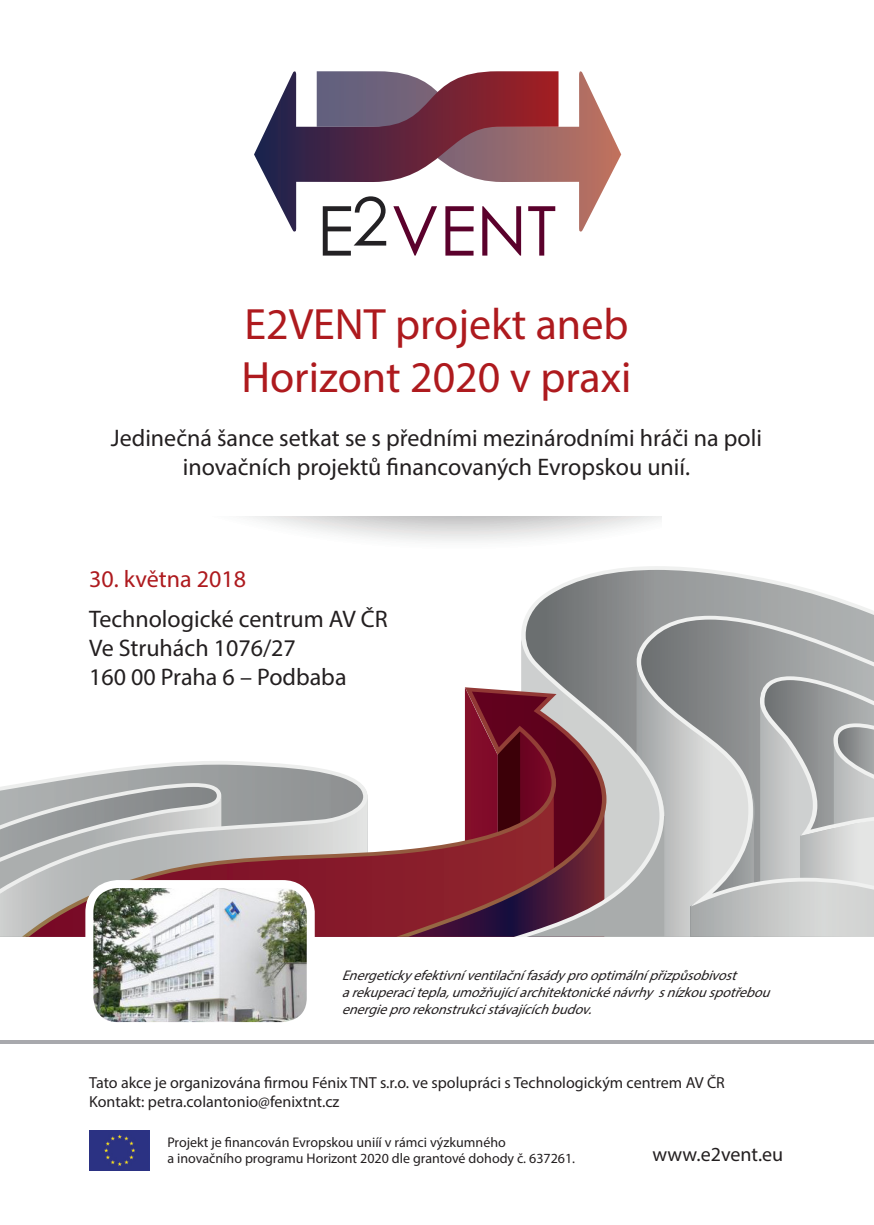
<style>
.page{position:relative;width:874px;height:1225px;background:#fff}
.page>*{position:absolute;margin:0;border:0;box-sizing:border-box;transform-origin:0 0}
.t1{font:44px/52.8px "Myriad Pro";color:#ae1a1e}
.t2{font:24px/28.8px "Myriad Pro";color:#231f20;text-align:center}
.t3{font:24px "Myriad Pro";color:#ae1a1e}
.t4{font:20px "Myriad Pro";color:#231f20}
.t5{font:16px/19.2px "Myriad Pro";color:#231f20}
.t6{font:italic 14px/16.8px "Myriad Pro";color:#231f20}
.t7{font:14px/16.8px "Myriad Pro";color:#231f20}
</style>
<div class="page">
<svg style="left:521px;top:566px;width:352px;height:96px"></svg>
<svg style="left:636px;top:616px;width:237px;height:46px;background:#9c9fa0"></svg>
<svg style="left:402px;top:662px;width:471px;height:275px;background:#b9bbbb"></svg>
<svg style="left:0;top:783px;width:22px;height:153px;background:#babdbd"></svg>
<svg style="left:22px;top:687px;width:584px;height:249px"></svg>
<svg style="left:558px;top:71px;width:63px;height:161px"></svg>
<svg style="left:254px;top:71px;width:304px;height:161px"></svg>
<svg style="left:393px;top:206px;width:44px;height:50px"></svg>
<svg style="left:445px;top:206px;width:28px;height:50px"></svg>
<svg style="left:482px;top:206px;width:39px;height:50px"></svg>
<svg style="left:528px;top:206px;width:27px;height:50px"></svg>
<svg style="left:322px;top:196px;width:64px;height:60px"></svg>
<img style="left:89px;top:1130px;width:60px;height:40px">
<svg style="left:245px;top:516px;width:416px;height:25px"></svg>
<img style="left:89px;top:884px;width:221px;height:137px">
<div style="left:85px;top:880px;width:229px;height:150px;border:8px solid #fff;border-radius:28px"></div>
<hr style="left:0;top:1040px;width:873px;height:3px;background:#a8a9ad">
<p class="t1" style="left:241px;top:297px;width:391px">E2VENT projekt aneb<br>Horizont 2020 v praxi</p>
<p class="t2" style="left:111px;top:423px;width:652px">Jedinečná šance setkat se s předními mezinárodními hráči na poli inovačních projektů financovaných Evropskou unií.</p>
<p class="t3" style="left:89px;top:564px;width:158px">30. května 2018</p>
<p class="t2" style="left:89px;top:604px;width:300px">Technologické centrum AV ČR</p>
<p class="t2" style="left:89px;top:633px;width:208px">Ve Struhách 1076/27</p>
<p class="t2" style="left:89px;top:661px;width:259px">160 00 Praha 6 – Podbaba</p>
<p class="t6" style="left:341px;top:966px;width:435px">Energetickyefektivníventilačnífasádyprooptimálnípřizpůsobivost arekuperacitepla,umožňujícíarchitektonickénávrhysnízkouspotřebou energieprorekonstrukcistávajícíchbudov.</p>
<p class="t5" style="left:89px;top:1072px;width:637px">Tato akce je organizována firmou Fénix TNT s.r.o. ve spolupráci s Technologickým centrem AV ČR<br>Kontakt: petra.colantonio@fenixtnt.cz</p>
<p class="t7" style="left:167px;top:1133px;width:409px">Projekt je financován Evropskou uniíí v rámci výzkumného<br>a inovačního programu Horizont 2020 dle grantové dohody č. 637261.</p>
<p class="t4" style="left:652px;top:1141px;width:132px">www.e2vent.eu</p>
</div>
